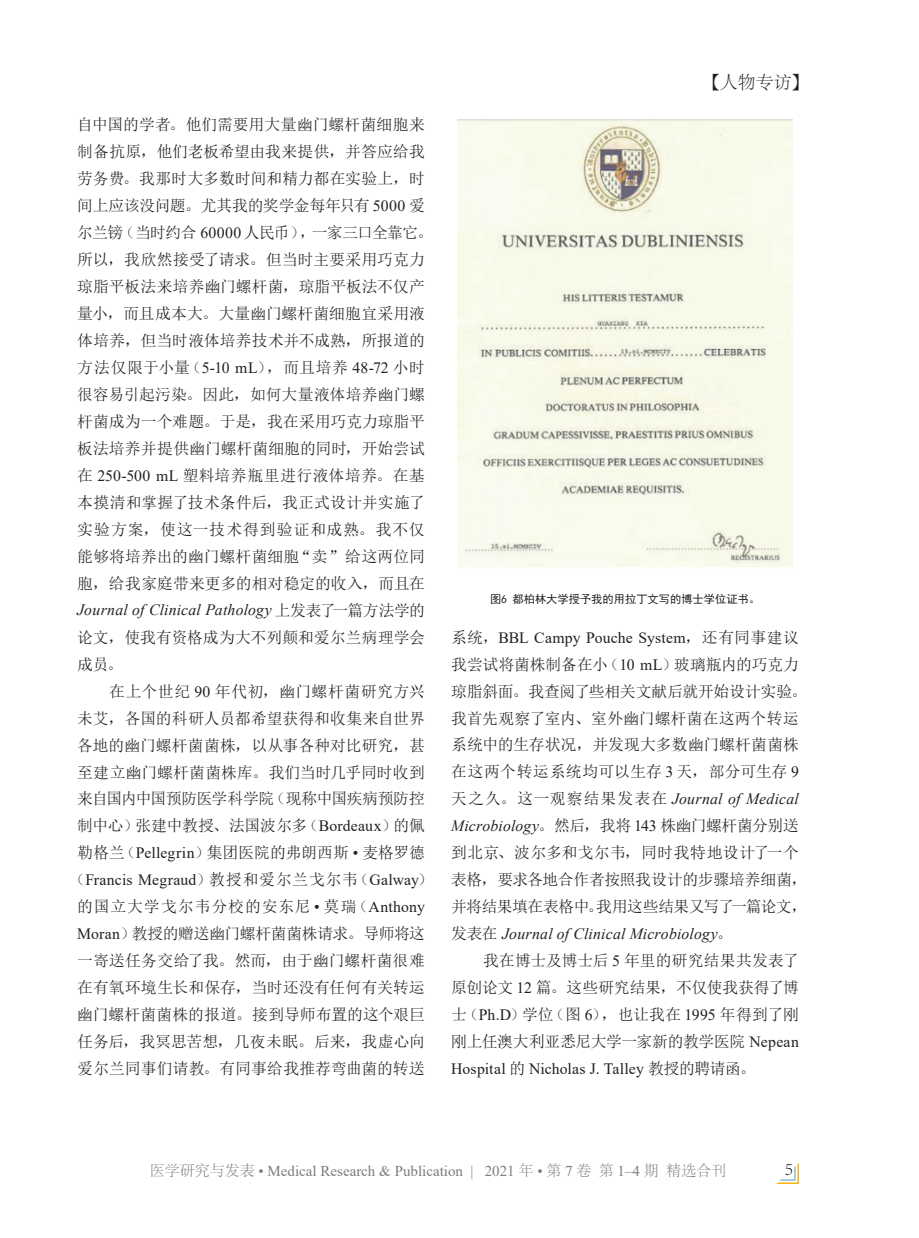
<style>
.page{position:relative;width:919px;height:1238px;background:#fff}
.page>*{position:absolute;margin:0;border:0;box-sizing:border-box;transform-origin:0 0}
.t1{font:300 18px "Adobe Song Std";color:#231f20}
.Para{font:15.75px/27px "N Sim Sun";color:#231f20}
.Para-2{font:15.75px "Times New Roman";letter-spacing:.01em;color:#231f20}
.Para-3{font:15.75px "N Sim Sun";letter-spacing:.06em;color:#231f20}
.Para-4{font:15.75px "N Sim Sun";letter-spacing:-.02em;color:#231f20}
.Para-5{font:15.75px "N Sim Sun";letter-spacing:-.03em;color:#231f20}
.Para-6{font:15.75px "N Sim Sun";letter-spacing:.04em;color:#231f20}
.t2{font:15px "Times New Roman";color:#7c7c80}
.FigureCaption{font:11.25px "Sim Hei";color:#231f20}
.s1{font-family:"Times New Roman"}
.s2{font-family:"Times New Roman";font-style:italic}
.s3{font-family:"N Sim Sun"}
.s4{font-family:"Adobe Fangsong Std";font-weight:400}
.s5{font-family:"Adobe Song Std";font-weight:300}
</style>
<div class="page">
<svg style="left:777px;top:1164px;width:21px;height:19px"></svg>
<img style="left:457px;top:119px;width:335px;height:448px">
<p class="Para" style="left:77px;top:111px;width:357px">自中国的学者。他们需要用大量幽门螺杆菌细胞来制备抗原，他们老板希望由我来提供，并答应给我劳务费。我那时大多数时间和精力都在实验上，时间上应该没问题。尤其我的奖学金每年只有 <span class="s1">5000</span> 爱尔兰镑（当时约合 <span class="s1">60000</span> 人民币），一家三口全靠它。所以，我欣然接受了请求。但当时主要采用巧克力琼脂平板法来培养幽门螺杆菌，琼脂平板法不仅产量小，而且成本大。大量幽门螺杆菌细胞宜采用液体培养，但当时液体培养技术并不成熟，所报道的方法仅限于小量（<span class="s1">5-10 mL</span>），而且培养 <span class="s1">48-72</span> 小时很容易引起污染。因此，如何大量液体培养幽门螺杆菌成为一个难题。于是，我在采用巧克力琼脂平板法培养并提供幽门螺杆菌细胞的同时，开始尝试在 <span class="s1">250-500 mL</span> 塑料培养瓶里进行液体培养。在基本摸清和掌握了技术条件后，我正式设计并实施了实验方案，使这一技术得到验证和成熟。我不仅能够将培养出的幽门螺杆菌细胞“卖”给这两位同胞，给我家庭带来更多的相对稳定的收入，而且在<br><span class="s2">Journal of Clinical Pathology</span> 上发表了一篇方法学的论文，使我有资格成为大不列颠和爱尔兰病理学会成员。</p>
<p class="Para-6" style="left:109px;top:683px;width:317px">在上个世纪 <span class="s1">90</span> 年代初，幽门螺杆菌研究方兴</p>
<p class="Para" style="left:77px;top:704px;width:349px">未艾，各国的科研人员都希望获得和收集来自世界</p>
<p class="Para" style="left:77px;top:731px;width:349px">各地的幽门螺杆菌菌株，以从事各种对比研究，甚</p>
<p class="Para" style="left:77px;top:758px;width:349px">至建立幽门螺杆菌菌株库。我们当时几乎同时收到</p>
<p class="Para-5" style="left:77px;top:791px;width:349px">来自国内中国预防医学科学院（现称中国疾病预防控</p>
<p class="Para" style="left:77px;top:812px;width:349px">制中心）张建中教授、法国波尔多（<span class="s1">Bordeaux</span>）的佩</p>
<p class="Para" style="left:77px;top:839px;width:349px">勒格兰（<span class="s1">Pellegrin</span>）集团医院的弗朗西斯 <span class="s1">•</span> 麦格罗德</p>
<p class="Para-2" style="left:69px;top:868px;width:365px"><span class="s3">（</span>Francis Megraud<span class="s3">）教授和爱尔兰戈尔韦（</span>Galway<span class="s3">）</span></p>
<p class="Para-3" style="left:77px;top:898px;width:349px">的国立大学戈尔韦分校的安东尼 <span class="s1">•</span> 莫瑞（<span class="s1">Anthony</span></p>
<p class="Para-4" style="left:77px;top:925px;width:349px"><span class="s1">Moran</span>）教授的赠送幽门螺杆菌菌株请求。导师将这</p>
<p class="Para" style="left:77px;top:946px;width:349px">一寄送任务交给了我。然而，由于幽门螺杆菌很难</p>
<p class="Para" style="left:77px;top:973px;width:349px">在有氧环境生长和保存，当时还没有任何有关转运</p>
<p class="Para" style="left:77px;top:1000px;width:349px">幽门螺杆菌菌株的报道。接到导师布置的这个艰巨</p>
<p class="Para" style="left:77px;top:1027px;width:349px">任务后，我冥思苦想，几夜未眠。后来，我虚心向</p>
<p class="Para" style="left:77px;top:1054px;width:349px">爱尔兰同事们请教。有同事给我推荐弯曲菌的转送</p>
<p class="t1" style="left:701px;top:73px;width:109px"><span class="s4">【</span>人物专访<span class="s4">】</span></p>
<p class="FigureCaption" style="left:490px;top:593px;width:271px">图6 都柏林大学授予我的用拉丁文写的博士学位证书。</p>
<p class="Para" style="left:451px;top:623px;width:357px">系统，<span class="s1">BBL Campy Pouche System</span>，还有同事建议我尝试将菌株制备在小（<span class="s1">10 mL</span>）玻璃瓶内的巧克力琼脂斜面。我查阅了些相关文献后就开始设计实验。我首先观察了室内、室外幽门螺杆菌在这两个转运系统中的生存状况，并发现大多数幽门螺杆菌菌株在这两个转运系统均可以生存 <span class="s1">3</span> 天，部分可生存 <span class="s1">9</span>天之久。这一观察结果发表在 <span class="s2">Journal of Medical<br>Microbiology</span>。然后，我将 <span class="s1">143</span> 株幽门螺杆菌分别送到北京、波尔多和戈尔韦，同时我特地设计了一个表格，要求各地合作者按照我设计的步骤培养细菌，并将结果填在表格中。我用这些结果又写了一篇论文，发表在 <span class="s2">Journal of Clinical Microbiology</span>。</p>
<p class="Para" style="left:451px;top:946px;width:349px;text-align:justify;text-indent:32px">我在博士及博士后 <span class="s1">5</span> 年里的研究结果共发表了原创论文 <span class="s1">12</span> 篇。这些研究结果，不仅使我获得了博士（<span class="s1">Ph.D</span>）学位（图 <span class="s1">6</span>），也让我在 <span class="s1">1995</span> 年得到了刚刚上任澳大利亚悉尼大学一家新的教学医院 <span class="s1">Nepean Hospital</span> 的 <span class="s1">Nicholas J. Talley</span> 教授的聘请函。</p>
<p class="t2" style="left:150px;top:1160px;width:578px"><span class="s5">医学研究与发表</span> • Medical Research &amp; Publication | 2021 <span class="s5">年</span> • <span class="s5">第</span> 7 <span class="s5">卷 第</span> 1–4 <span class="s5">期 精选合刊</span></p>
<p class="t1" style="left:784px;top:1158px;width:10px">5</p>
</div>
